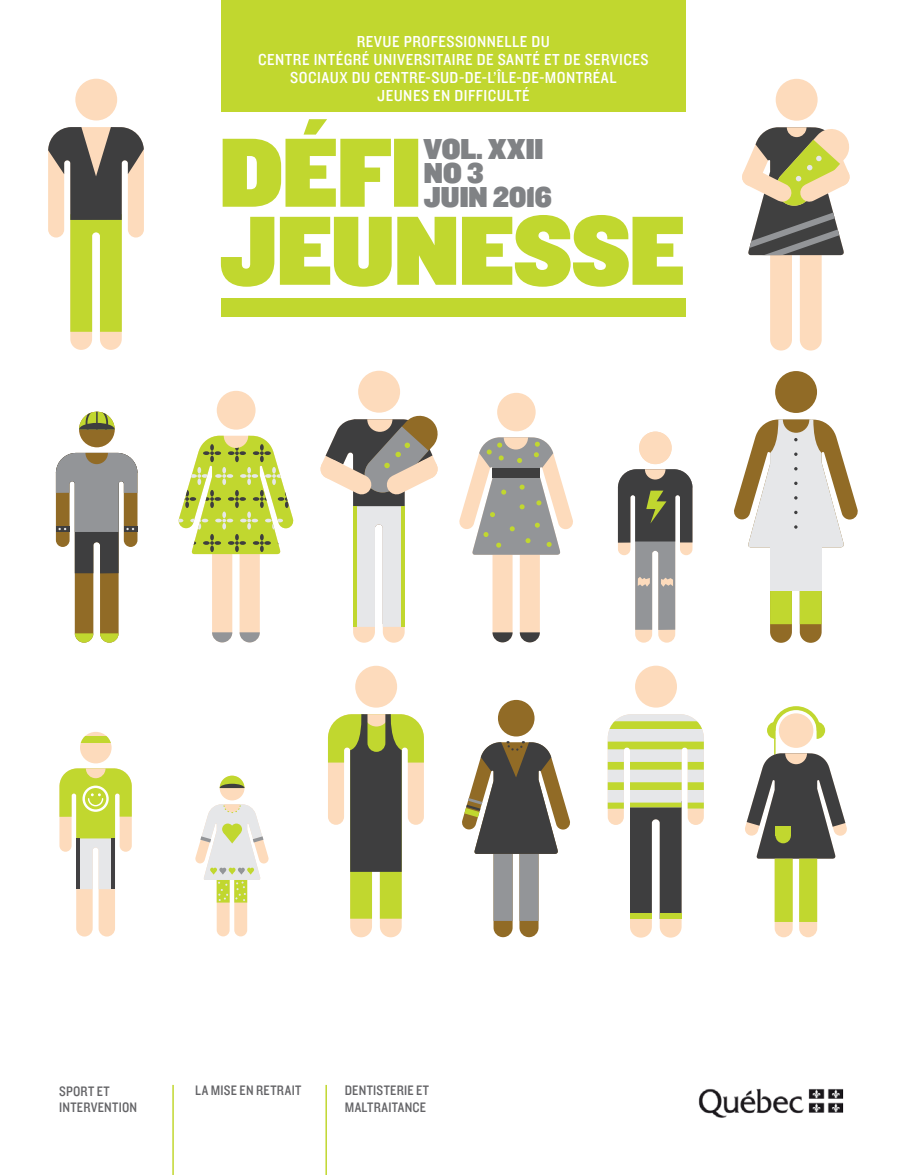
<style>
.page{position:relative;width:906px;height:1175px;background:#fff}
.page>*{position:absolute;margin:0;border:0;box-sizing:border-box;transform-origin:0 0}
.t1{font:30px/24px "Knockout HTF91 Ultmt Middlewt";color:#808285}
.t2{font:16.5px/18px "Knockout HTF30 Junior Welterwt";letter-spacing:.03em;color:#fff;text-align:center}
.t3{font:14.25px/16.5px "Knockout HTF30 Junior Welterwt";letter-spacing:.025em;color:#636366;scale:.96 1}
</style>
<div class="page">
<div style="left:775px;top:371px;width:41px;height:42px;background:#916b26;border-radius:50%"></div>
<svg style="left:734px;top:419px;width:124px;height:223px"></svg>
<div style="left:217px;top:391px;width:38px;height:38px;background:#fddbbc;border-radius:50%"></div>
<svg style="left:178px;top:435px;width:116px;height:207px"></svg>
<div style="left:79px;top:411px;width:36px;height:36px;background:#916b26;border-radius:50%"></div>
<div style="left:355px;top:665px;width:42px;height:42px;background:#fddbbc;border-radius:50%"></div>
<svg style="left:328px;top:714px;width:96px;height:223px"></svg>
<div style="left:498px;top:700px;width:36px;height:36px;background:#916b26;border-radius:50%"></div>
<svg style="left:462px;top:741px;width:108px;height:196px"></svg>
<div style="left:635px;top:665px;width:41px;height:42px;background:#fddbbc;border-radius:50%"></div>
<svg style="left:607px;top:714px;width:96px;height:223px"></svg>
<div style="left:607px;top:721px;width:96px;height:8px;background:#c1d72f"></div>
<div style="left:607px;top:741px;width:96px;height:8px;background:#c1d72f"></div>
<div style="left:607px;top:762px;width:96px;height:7px;background:#c1d72f"></div>
<div style="left:607px;top:782px;width:96px;height:8px;background:#c1d72f"></div>
<div style="left:607px;top:802px;width:96px;height:6px;background:#c1d72f"></div>
<div style="left:629px;top:913px;width:22px;height:6px;background:#c1d72f"></div>
<div style="left:659px;top:913px;width:22px;height:6px;background:#c1d72f"></div>
<div style="left:75px;top:79px;width:42px;height:41px;background:#fddbbc;border-radius:50%"></div>
<svg style="left:48px;top:127px;width:96px;height:223px"></svg>
<div style="left:497px;top:393px;width:38px;height:38px;background:#fddbbc;border-radius:50%"></div>
<svg style="left:56px;top:453px;width:81px;height:189px"></svg>
<div style="left:778px;top:713px;width:35px;height:34px;background:#fddbbc;border-radius:50%"></div>
<svg style="left:767px;top:706px;width:57px;height:33px"></svg>
<hr style="left:773px;top:738px;width:2px;height:25px;background:#c1d72f">
<svg style="left:745px;top:753px;width:102px;height:184px"></svg>
<div style="left:775px;top:826px;width:15px;height:9px;background:#c1d72f"></div>
<div style="left:775px;top:827px;width:15px;height:16px;background:#c1d72f;border-radius:50%"></div>
<svg style="left:79px;top:411px;width:36px;height:18px"></svg>
<div style="left:639px;top:431px;width:32px;height:33px;background:#fddbbc;border-radius:50%"></div>
<svg style="left:617px;top:469px;width:75px;height:173px"></svg>
<div style="left:775px;top:79px;width:42px;height:42px;background:#fddbbc;border-radius:50%"></div>
<svg style="left:742px;top:127px;width:108px;height:223px"></svg>
<div style="left:80px;top:731px;width:32px;height:32px;background:#fddbbc;border-radius:50%"></div>
<svg style="left:59px;top:768px;width:73px;height:168px"></svg>
<svg style="left:81px;top:735px;width:30px;height:7px"></svg>
<div style="left:220px;top:775px;width:24px;height:25px;background:#fddbbc;border-radius:50%"></div>
<svg style="left:220px;top:775px;width:24px;height:13px"></svg>
<svg style="left:195px;top:804px;width:74px;height:132px"></svg>
<div style="left:358px;top:371px;width:42px;height:41px;background:#fddbbc;border-radius:50%"></div>
<svg style="left:320px;top:408px;width:253px;height:234px"></svg>
<hr style="left:353px;top:506px;width:4px;height:121px;background:#c1d72f">
<hr style="left:401px;top:506px;width:3px;height:121px;background:#c1d72f">
<div style="left:221px;top:0;width:464px;height:112px;background:#c1d72f"></div>
<div style="left:221px;top:299px;width:464px;height:18px;background:#c1d72f"></div>
<svg style="left:221px;top:215px;width:461px;height:72px"></svg>
<svg style="left:222px;top:119px;width:196px;height:88px"></svg>
<img style="left:698px;top:1088px;width:146px;height:30px">
<hr style="left:325px;top:1084px;width:2px;height:90px;background:#c1d72f">
<hr style="left:172px;top:1084px;width:2px;height:90px;background:#c1d72f">
<p class="t2" style="left:258px;top:34px;width:391px">REVUE PROFESSIONNELLE DU<br>CENTRE INTÉGRÉ UNIVERSITAIRE DE SANTÉ ET DE SERVICES SOCIAUX DU CENTRE-SUD-DE-L’ÎLE-DE-MONTRÉAL<br>JEUNES EN DIFFICULTÉ</p>
<h1 class="t1" style="left:424px;top:138px;width:129px">VOL. XXII<br>NO 3<br>JUIN 2016</h1>
<p class="t3" style="left:59px;top:1083px;width:83px">SPORT ET<br>INTERVENTION</p>
<p class="t3" style="left:195px;top:1082px;width:112px">LA MISE EN RETRAIT</p>
<p class="t3" style="left:345px;top:1082px;width:89px">DENTISTERIE ET<br>MALTRAITANCE</p>
</div>
